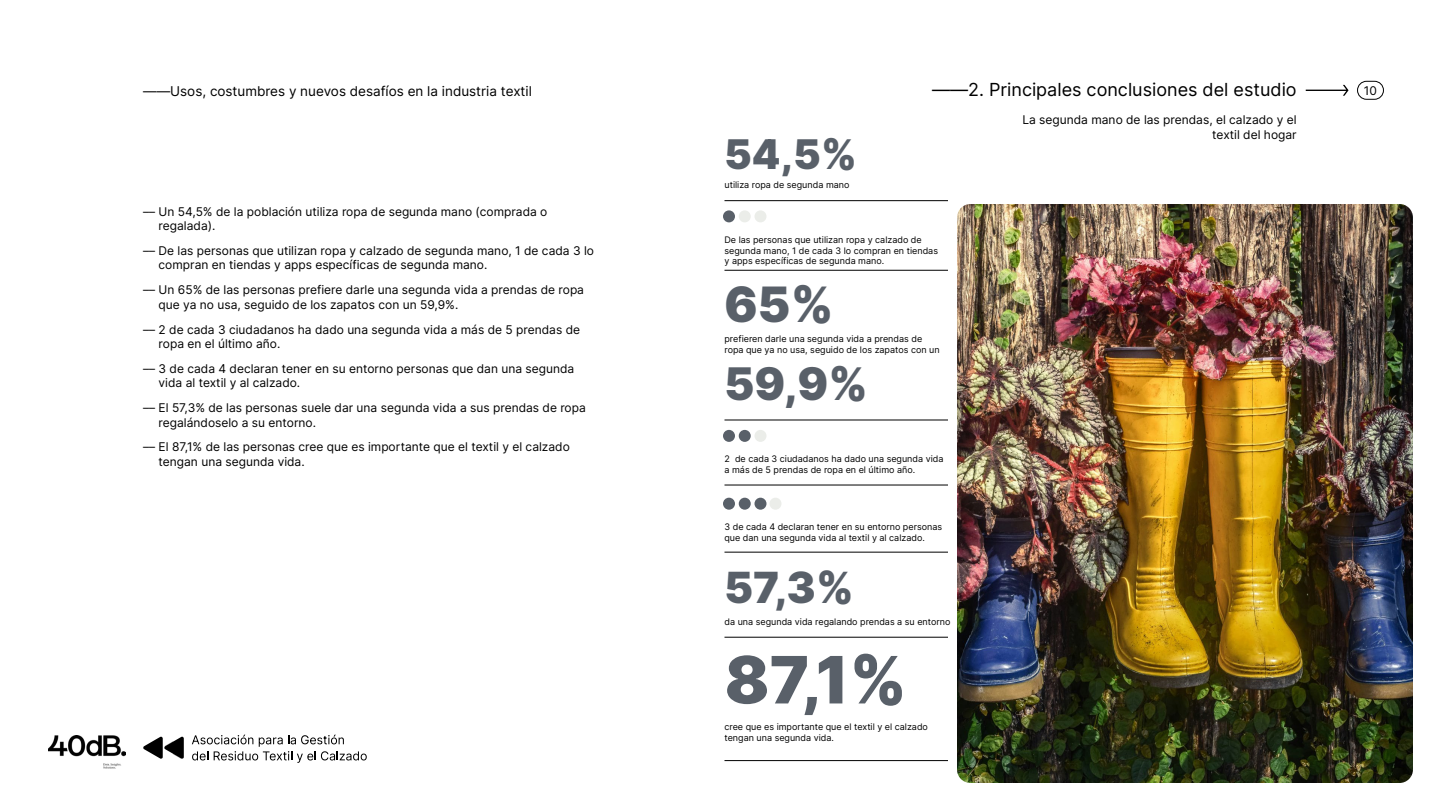
<style>
.page{position:relative;width:1440px;height:810px;background:#fff}
.page>*{position:absolute;margin:0;border:0;box-sizing:border-box;transform-origin:0 0}
.t1{font:900 65.32px "Inter";color:#596069}
.t2{font:900 48.75px "Inter";color:#596069}
.t3{font:900 44.92px "Inter";color:#596069}
.t4{font:900 42.97px "Inter";color:#596069}
.t5{font:900 40.88px "Inter";color:#596069}
.t6{font:18px "Inter";color:#000}
.t7{font:13.5px "Inter";color:#000}
.t8{font:12px/14.4px "Inter";color:#000}
.t9{font:9px/10.8px "Inter";color:#000}
</style>
<div class="page">
<div style="left:1357px;top:81px;width:27px;height:19px;border:1px solid #000;border-radius:9px"></div>
<svg style="left:1306px;top:85px;width:43px;height:11px"></svg>
<img style="left:957px;top:204px;width:456px;height:579px">
<svg style="left:143px;top:737px;width:41px;height:22px"></svg>
<svg style="left:192px;top:735px;width:175px;height:28px"></svg>
<img style="left:49px;top:735px;width:77px;height:34px">
<hr style="left:724px;top:201px;width:224px;height:1px;background:#000">
<hr style="left:724px;top:637px;width:224px;height:1px;background:#000">
<hr style="left:724px;top:760px;width:224px;height:1px;background:#000">
<hr style="left:724px;top:420px;width:224px;height:1px;background:#000">
<hr style="left:724px;top:270px;width:224px;height:1px;background:#000">
<hr style="left:724px;top:485px;width:224px;height:1px;background:#000">
<hr style="left:724px;top:552px;width:224px;height:1px;background:#000">
<div style="left:723px;top:210px;width:12px;height:12px;background:#596069;border-radius:50%"></div>
<div style="left:723px;top:430px;width:12px;height:12px;background:#596069;border-radius:50%"></div>
<div style="left:723px;top:498px;width:12px;height:12px;background:#596069;border-radius:50%"></div>
<div style="left:739px;top:210px;width:12px;height:12px;background:#ebede9;border-radius:50%"></div>
<div style="left:739px;top:430px;width:12px;height:12px;background:#596069;border-radius:50%"></div>
<div style="left:739px;top:498px;width:12px;height:12px;background:#596069;border-radius:50%"></div>
<div style="left:754px;top:210px;width:12px;height:12px;background:#ebede9;border-radius:50%"></div>
<div style="left:754px;top:430px;width:12px;height:12px;background:#ebede9;border-radius:50%"></div>
<div style="left:754px;top:498px;width:12px;height:12px;background:#596069;border-radius:50%"></div>
<div style="left:770px;top:498px;width:12px;height:12px;background:#ebede9;border-radius:50%"></div>
<p class="t7" style="left:143px;top:81px;width:390px">——Usos, costumbres y nuevos desafíos en la industria textil</p>
<h3 class="t6" style="left:932px;top:76px;width:366px">——2. Principales conclusiones del estudio</h3>
<p class="t8" style="left:1022px;top:112px;width:276px;text-align:right">La segunda mano de las prendas, el calzado y el textil del hogar</p>
<h3 class="t5" style="left:724px;top:122px;width:134px">54,5%</h3>
<p class="t8" style="left:159px;top:204px;width:390px;text-indent:-15px">–– Un 54,5% de la población utiliza ropa de segunda mano (comprada o regalada).</p>
<p class="t8" style="left:159px;top:243px;width:437px;text-indent:-15px">–– De las personas que utilizan ropa y calzado de segunda mano, 1 de cada 3 lo compran en tiendas y apps específicas de segunda mano.</p>
<p class="t8" style="left:159px;top:282px;width:427px;text-indent:-15px">–– Un 65% de las personas prefiere darle una segunda vida a prendas de ropa que ya no usa, seguido de los zapatos con un 59,9%.</p>
<p class="t8" style="left:159px;top:322px;width:423px;text-indent:-15px">–– 2 de cada 3 ciudadanos ha dado una segunda vida a más de 5 prendas de ropa en el último año.</p>
<p class="t8" style="left:159px;top:361px;width:417px;text-indent:-15px">–– 3 de cada 4 declaran tener en su entorno personas que dan una segunda vida al textil y al calzado.</p>
<p class="t8" style="left:159px;top:400px;width:429px;text-indent:-15px">–– El 57,3% de las personas suele dar una segunda vida a sus prendas de ropa regalándoselo a su entorno.</p>
<p class="t8" style="left:159px;top:440px;width:413px;text-indent:-15px">–– El 87,1% de las personas cree que es importante que el textil y el calzado tengan una segunda vida.</p>
<p class="t9" style="left:724px;top:179px;width:127px">utiliza ropa de segunda mano</p>
<p class="t9" style="left:724px;top:234px;width:215px">De las personas que utilizan ropa y calzado de segunda mano, 1 de cada 3 lo compran en tiendas y apps específicas de segunda mano.</p>
<h2 class="t2" style="left:724px;top:267px;width:111px">65%</h2>
<p class="t9" style="left:724px;top:333px;width:217px">prefieren darle una segunda vida a prendas de ropa que ya no usa, seguido de los zapatos con un</p>
<h3 class="t3" style="left:724px;top:349px;width:145px">59,9%</h3>
<p class="t9" style="left:724px;top:453px;width:221px">2 de cada 3 ciudadanos ha dado una segunda vida a más de 5 prendas de ropa en el último año.</p>
<p class="t9" style="left:724px;top:521px;width:219px">3 de cada 4 declaran tener en su entorno personas que dan una segunda vida al textil y al calzado.</p>
<h3 class="t4" style="left:724px;top:555px;width:131px">57,3%</h3>
<p class="t9" style="left:724px;top:616px;width:227px">da una segunda vida regalando prendas a su entorno</p>
<h1 class="t1" style="left:724px;top:630px;width:184px">87,1%</h1>
<p class="t9" style="left:724px;top:721px;width:205px">cree que es importante que el textil y el calzado tengan una segunda vida.</p>
<p class="t8" style="left:1364px;top:83px;width:15px">10</p>
</div>
